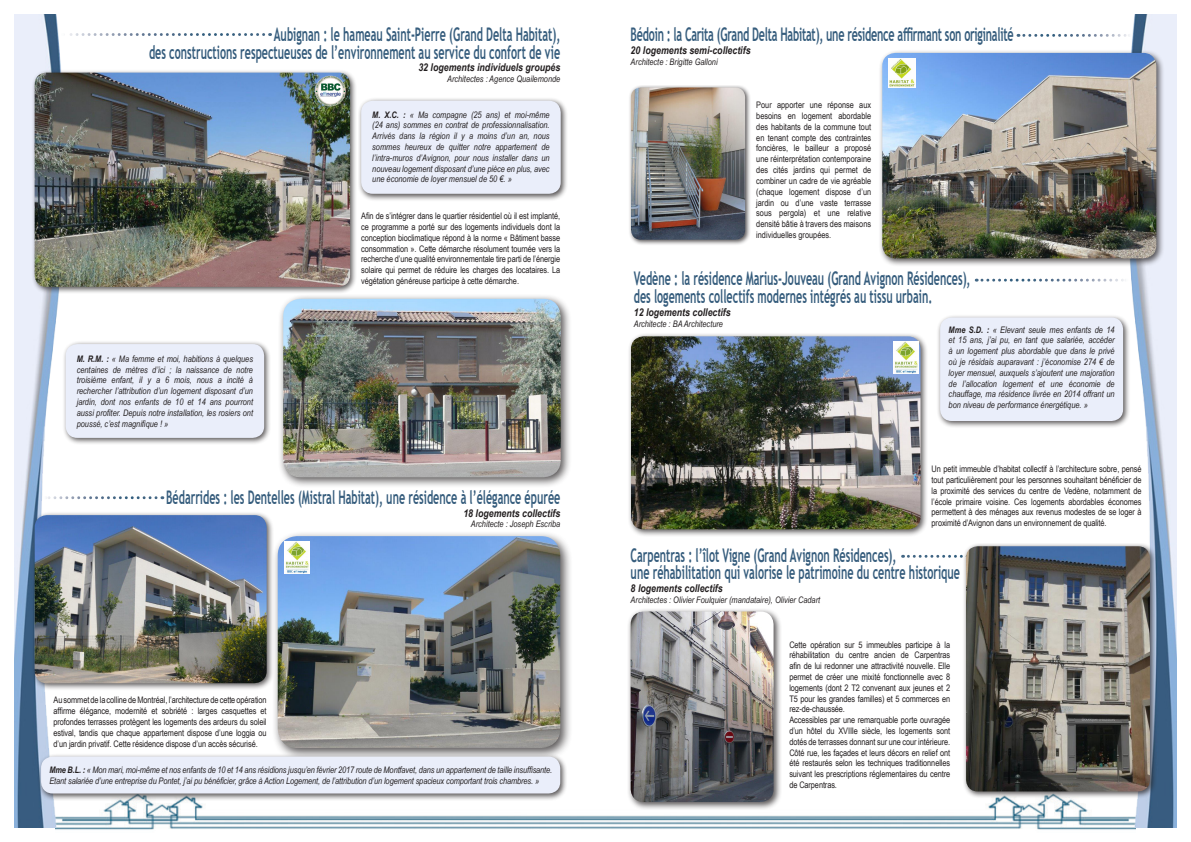
<style>
.page{position:relative;width:1191px;height:842px;background:#fff}
.page>*{position:absolute;margin:0;border:0;box-sizing:border-box;transform-origin:0 0}
.t1{font:700 18.8px "Trebuchet MS";color:#365d7d;scale:.57 1}
.t2{font:700 18.8px "Trebuchet MS";letter-spacing:-.02em;color:#365d7d;scale:.57 1}
.t3{font:italic 700 10.7px "Arial Narrow";color:#231f20}
.t4{font:9px/10.8px "Arial Narrow";letter-spacing:-.01em;color:#231f20;text-align:justify}
.t5{font:italic 9px/10.8px "Arial Narrow";color:#231f20;text-align:justify}
.s1{font-weight:700}
</style>
<div class="page">
<img style="left:56px;top:799px;width:1079px;height:31px">
<img style="left:14px;top:14px;width:52px;height:814px">
<img style="left:1124px;top:14px;width:52px;height:814px">
<svg style="left:902px;top:555px;width:60px;height:3px"></svg>
<div style="left:272px;top:530px;width:301px;height:231px;background:#231f20;opacity:.75"></div>
<img style="left:278px;top:536px;width:282px;height:212px">
<div style="left:878px;top:49px;width:286px;height:218px;background:#231f20;opacity:.75"></div>
<img style="left:882px;top:53px;width:274px;height:205px">
<div style="left:31px;top:511px;width:243px;height:180px;background:#231f20;opacity:.75"></div>
<img style="left:35px;top:515px;width:232px;height:168px">
<div style="left:628px;top:85px;width:123px;height:161px;background:#231f20;opacity:.75"></div>
<img style="left:631px;top:88px;width:114px;height:152px">
<div style="left:962px;top:543px;width:195px;height:256px;background:#231f20;opacity:.75"></div>
<img style="left:966px;top:546px;width:183px;height:245px">
<div style="left:31px;top:69px;width:326px;height:225px;background:#231f20;opacity:.75"></div>
<img style="left:35px;top:73px;width:315px;height:214px">
<svg style="left:62px;top:33px;width:202px;height:3px"></svg>
<svg style="left:1018px;top:34px;width:112px;height:3px"></svg>
<svg style="left:45px;top:496px;width:111px;height:3px"></svg>
<div style="left:278px;top:294px;width:294px;height:194px;background:#231f20;opacity:.75"></div>
<img style="left:283px;top:299px;width:277px;height:178px">
<div style="left:38px;top:753px;width:529px;height:48px;background:#231f20;opacity:.75"></div>
<div style="left:41px;top:757px;width:519px;height:36px;background:#eaeefa;border-radius:12px"></div>
<div style="left:627px;top:608px;width:155px;height:202px;background:#231f20;opacity:.75"></div>
<img style="left:630px;top:611px;width:143px;height:191px">
<div style="left:62px;top:341px;width:210px;height:104px;background:#231f20;opacity:.75"></div>
<div style="left:66px;top:344px;width:198px;height:94px;background:#eaeefa;border-radius:12px"></div>
<div style="left:936px;top:314px;width:194px;height:114px;background:#231f20;opacity:.75"></div>
<div style="left:940px;top:317px;width:183px;height:104px;background:#eaeefa;border-radius:12px"></div>
<img style="left:315px;top:76px;width:31px;height:30px;border-radius:15px">
<img style="left:888px;top:58px;width:27px;height:29px">
<img style="left:284px;top:541px;width:26px;height:33px">
<div style="left:627px;top:333px;width:301px;height:204px;background:#231f20;opacity:.75"></div>
<img style="left:631px;top:336px;width:289px;height:193px">
<svg style="left:976px;top:279px;width:150px;height:3px"></svg>
<img style="left:893px;top:341px;width:25px;height:33px">
<div style="left:358px;top:97px;width:210px;height:104px;background:#231f20;opacity:.75"></div>
<div style="left:361px;top:101px;width:200px;height:93px;background:#eaeefa;border-radius:12px"></div>
<p class="t1" style="left:274px;top:23px;width:504px">Aubignan : le hameau Saint-Pierre (Grand Delta Habitat),</p>
<p class="t1" style="left:149px;top:40px;width:723px">des constructions respectueuses de l’environnement au service du confort de vie</p>
<p class="t3" style="left:418px;top:60px;width:143px">32 logements individuels groupés</p>
<p class="t5" style="left:447px;top:74px;width:115px">Architectes : Agence Quailemonde</p>
<p class="t5" style="left:372px;top:109px;width:179px"><span class="s1">M. X.C. :</span> « Ma compagne (25 ans) et moi-même (24 ans) sommes en contrat de professionnalisation.<br>Arrivés dans la région il y a moins d’un an, nous sommes heureux de quitter notre appartement de l’intra-muros d’Avignon, pour nous installer dans un nouveau logement disposant d’une pièce en plus, avec une économie de loyer mensuel de 50 €. »</p>
<p class="t5" style="left:77px;top:353px;width:178px"><span class="s1">M. R.M. :</span> « Ma femme et moi, habitions à quelques centaines de mètres d’ici ; la naissance de notre troisième enfant, il y a 6 mois, nous a incité à rechercher l’attribution d’un logement disposant d’un jardin, dont nos enfants de 10 et 14 ans pourront aussi profiter. Depuis notre installation, les rosiers ont poussé, c’est magnifique ! »</p>
<p class="t4" style="left:361px;top:210px;width:200px">Afin de s’intégrer dans le quartier résidentiel où il est implanté, ce programme a porté sur des logements individuels dont la conception bioclimatique répond à la norme « Bâtiment basse consommation ». Cette démarche résolument tournée vers la recherche d’une qualité environnementale tire parti de l’énergie solaire qui permet de réduire les charges des locataires. La végétation généreuse participe à cette démarche.</p>
<p class="t1" style="left:166px;top:485px;width:693px">Bédarrides : les Dentelles (Mistral Habitat), une résidence à l’élégance épurée</p>
<p class="t3" style="left:463px;top:505px;width:98px">18 logements collectifs</p>
<p class="t5" style="left:471px;top:519px;width:91px">Architecte : Joseph Escriba</p>
<p class="t4" style="left:54px;top:694px;width:215px">Au sommet de la colline de Montréal, l’architecture de cette opération affirme élégance, modernité et sobriété : larges casquettes et profondes terrasses protègent les logements des ardeurs du soleil estival, tandis que chaque appartement dispose d’une loggia ou d’un jardin privatif. Cette résidence dispose d’un accès sécurisé.</p>
<p class="t5" style="left:49px;top:764px;width:504px"><span class="s1">Mme B.L. :</span> « Mon mari, moi-même et nos enfants de 10 et 14 ans résidions jusqu’en février 2017 route de Montfavet, dans un appartement de taille insuffisante.<br>Etant salariée d’une entreprise du Pontet, j’ai pu bénéficier, grâce à Action Logement, de l’attribution d’un logement spacieux comportant trois chambres. »</p>
<p class="t2" style="left:630px;top:23px;width:673px">Bédoin : la Carita (Grand Delta Habitat), une résidence affirmant son originalité</p>
<p class="t3" style="left:630px;top:42px;width:121px">20 logements semi-collectifs</p>
<p class="t5" style="left:630px;top:56px;width:88px">Architecte : Brigitte Galloni</p>
<p class="t4" style="left:756px;top:99px;width:116px">Pour apporter une réponse aux besoins en logement abordable des habitants de la commune tout en tenant compte des contraintes foncières, le bailleur a proposé une réinterprétation contemporaine des cités jardins qui permet de combiner un cadre de vie agréable (chaque logement dispose d’un jardin ou d’une vaste terrasse sous pergola) et une relative densité bâtie à travers des maisons individuelles groupées.</p>
<p class="t1" style="left:634px;top:267px;width:592px">Vedène : la résidence Marius-Jouveau (Grand Avignon Résidences),</p>
<p class="t1" style="left:634px;top:284px;width:525px">des logements collectifs modernes intégrés au tissu urbain.</p>
<p class="t3" style="left:634px;top:304px;width:98px">12 logements collectifs</p>
<p class="t5" style="left:634px;top:318px;width:91px">Architecte : BA Architecture</p>
<p class="t5" style="left:948px;top:324px;width:167px"><span class="s1">Mme S.D. :</span> « Elevant seule mes enfants de 14 et 15 ans, j’ai pu, en tant que salariée, accéder à un logement plus abordable que dans le privé où je résidais auparavant : j’économise 274 € de loyer mensuel, auxquels s’ajoutent une majoration de l’allocation logement et une économie de chauffage, ma résidence livrée en 2014 offrant un bon niveau de performance énergétique. »</p>
<p class="t4" style="left:931px;top:463px;width:211px">Un petit immeuble d’habitat collectif à l’architecture sobre, pensé tout particulièrement pour les personnes souhaitant bénéficier de la proximité des services du centre de Vedène, notamment de l’école primaire voisine. Ces logements abordables économes permettent à des ménages aux revenus modestes de se loger à proximité d’Avignon dans un environnement de qualité.</p>
<p class="t1" style="left:630px;top:543px;width:468px">Carpentras : l’îlot Vigne (Grand Avignon Résidences),</p>
<p class="t1" style="left:630px;top:561px;width:579px">une réhabilitation qui valorise le patrimoine du centre historique</p>
<p class="t3" style="left:630px;top:580px;width:94px">8 logements collectifs</p>
<p class="t5" style="left:630px;top:594px;width:191px">Architectes : Olivier Foulquier (mandataire), Olivier Cadart</p>
<p class="t4" style="left:789px;top:639px;width:162px">Cette opération sur 5 immeubles participe à la réhabilitation du centre ancien de Carpentras afin de lui redonner une attractivité nouvelle. Elle permet de créer une mixité fonctionnelle avec 8 logements (dont 2 T2 convenant aux jeunes et 2<br>T5 pour les grandes familles) et 5 commerces en rez-de-chaussée.</p>
<p class="t4" style="left:789px;top:714px;width:162px">Accessibles par une remarquable porte ouvragée d’un hôtel du XVIIIe siècle, les logements sont dotés de terrasses donnant sur une cour intérieure.</p>
<p class="t4" style="left:789px;top:747px;width:162px">Côté rue, les façades et leurs décors en relief ont été restaurés selon les techniques traditionnelles suivant les prescriptions réglementaires du centre de Carpentras.</p>
</div>
